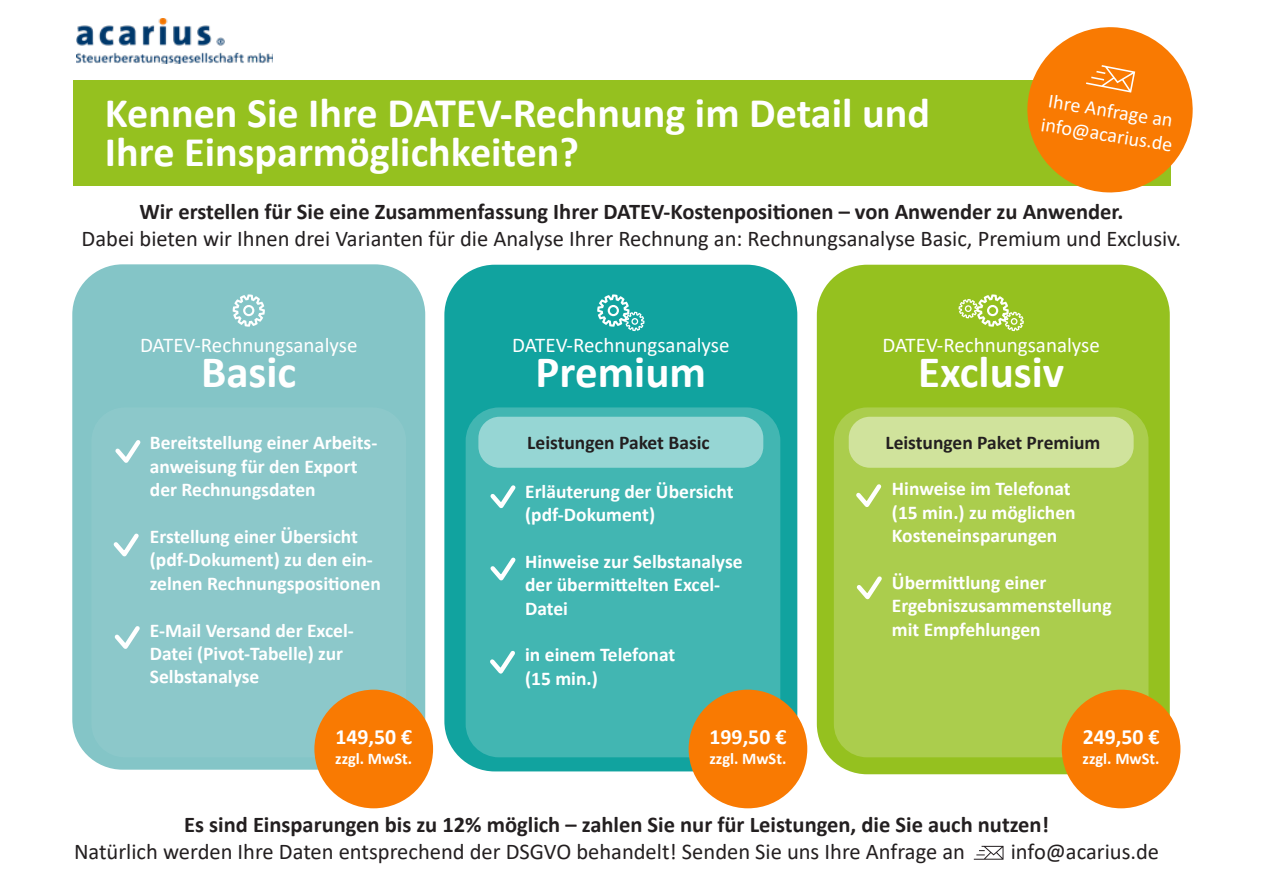
<style>
.page{position:relative;width:1263px;height:893px;background:#fff}
.page>*{position:absolute;margin:0;border:0;box-sizing:border-box;transform-origin:0 0}
.t1{font:700 45px "Calibri";color:#fff}
.t2{font:700 42.15px "Calibri";color:#fff}
.t3{font:22.5px/27px "Calibri";color:#231f20}
.t4{font:700 21.75px "Calibri";color:#fff}
.t5{font:21px "Calibri";color:#fff}
.t6{font:20.1px "Calibri";color:#fff}
.t7{font:700 19.5px/23.4px "Calibri";color:#fff}
.t8{font:700 19.5px "Calibri";color:#231f20}
.t9{font:700 16.35px "Calibri";color:#fff}
.s1{font-weight:700}
</style>
<div class="page">
<div style="left:73px;top:80px;width:1097px;height:106px;background:#95c11f"></div>
<div style="left:72px;top:264px;width:353px;height:506px;background:#84c5c7;border-radius:50px"></div>
<div style="left:444px;top:265px;width:353px;height:506px;background:#11a39f;border-radius:50px"></div>
<div style="left:817px;top:265px;width:353px;height:509px;background:#95c11f;border-radius:50px"></div>
<img style="left:77px;top:18px;width:195px;height:45px">
<div style="left:91px;top:407px;width:315px;height:350px;background:#8cc8ca;border-radius:33px"></div>
<svg style="left:115px;top:440px;width:26px;height:23px"></svg>
<svg style="left:113px;top:533px;width:26px;height:24px"></svg>
<svg style="left:114px;top:626px;width:26px;height:23px"></svg>
<div style="left:466px;top:407px;width:314px;height:350px;background:#42b6b2;border-radius:33px"></div>
<div style="left:478px;top:417px;width:285px;height:51px;background:#96d6d4;border-radius:21px"></div>
<svg style="left:490px;top:485px;width:26px;height:24px"></svg>
<svg style="left:490px;top:557px;width:26px;height:24px"></svg>
<svg style="left:490px;top:650px;width:25px;height:24px"></svg>
<div style="left:834px;top:407px;width:314px;height:350px;background:#abcd4d;border-radius:33px"></div>
<div style="left:849px;top:417px;width:285px;height:51px;background:#d0e39c;border-radius:21px"></div>
<svg style="left:856px;top:484px;width:26px;height:23px"></svg>
<svg style="left:856px;top:576px;width:26px;height:24px"></svg>
<div style="left:314px;top:690px;width:119px;height:118px;background:#f97a02;border-radius:50%"></div>
<div style="left:689px;top:690px;width:118px;height:118px;background:#f97a02;border-radius:50%"></div>
<div style="left:1062px;top:690px;width:118px;height:118px;background:#f97a02;border-radius:50%"></div>
<svg style="left:233px;top:294px;width:32px;height:33px"></svg>
<svg style="left:597px;top:294px;width:47px;height:37px"></svg>
<svg style="left:958px;top:294px;width:66px;height:37px"></svg>
<svg style="left:974px;top:846px;width:29px;height:14px"></svg>
<svg style="left:1027px;top:27px;width:166px;height:166px"></svg>
<p class="t2" style="left:105px;top:83px;width:827px">Kennen Sie Ihre DATEV-Rechnung im Detail und</p>
<p class="t2" style="left:105px;top:122px;width:476px">Ihre Einsparmöglichkeiten?</p>
<p class="t6" style="left:1051px;top:87px;width:127px;rotate:9deg">Ihre Anfrage an</p>
<p class="t6" style="left:1043px;top:110px;width:134px;rotate:9deg">info@acarius.de</p>
<p class="t3" style="left:82px;top:197px;width:1101px;text-align:center"><span class="s1">Wir erstellen für Sie eine Zusammenfassung Ihrer DATEV-Kostenpositionen – von Anwender zu Anwender.<br></span>Dabei bieten wir Ihnen drei Varianten für die Analyse Ihrer Rechnung an: Rechnungsanalyse Basic, Premium und Exclusiv.</p>
<p class="t5" style="left:140px;top:330px;width:219px">DATEV-Rechnungsanalyse</p>
<p class="t5" style="left:512px;top:330px;width:219px">DATEV-Rechnungsanalyse</p>
<p class="t5" style="left:882px;top:330px;width:219px">DATEV-Rechnungsanalyse</p>
<p class="t1" style="left:201px;top:340px;width:97px">Basic</p>
<p class="t1" style="left:536px;top:340px;width:172px">Premium</p>
<p class="t1" style="left:918px;top:340px;width:147px">Exclusiv</p>
<p class="t7" style="left:150px;top:431px;width:229px">Bereitstellung einer Arbeits&shy;anweisung für den Export der Rechnungsdaten</p>
<p class="t7" style="left:150px;top:525px;width:232px">Erstellung einer Übersicht (pdf-Dokument) zu den ein&shy;zelnen Rechnungspositionen</p>
<p class="t7" style="left:150px;top:618px;width:205px">E-Mail Versand der Excel-<br>Datei (Pivot-Tabelle) zur<br>Selbstanalyse</p>
<p class="t4" style="left:335px;top:721px;width:78px">149,50 €</p>
<p class="t9" style="left:335px;top:747px;width:78px">zzgl. MwSt.</p>
<p class="t8" style="left:527px;top:429px;width:184px">Leistungen Paket Basic</p>
<p class="t7" style="left:525px;top:479px;width:210px">Erläuterung der Übersicht (pdf-Dokument)</p>
<p class="t7" style="left:525px;top:549px;width:219px">Hinweise zur Selbstanalyse der übermittelten Excel-<br>Datei</p>
<p class="t7" style="left:525px;top:643px;width:152px">in einem Telefonat (15 min.)</p>
<p class="t4" style="left:709px;top:721px;width:78px">199,50 €</p>
<p class="t9" style="left:709px;top:747px;width:78px">zzgl. MwSt.</p>
<p class="t8" style="left:885px;top:429px;width:217px">Leistungen Paket Premium</p>
<p class="t7" style="left:892px;top:477px;width:185px">Hinweise im Telefonat (15 min.) zu möglichen<br>Kosteneinsparungen</p>
<p class="t7" style="left:892px;top:571px;width:221px">Übermittlung einer<br>Ergebniszusammenstellung mit Empfehlungen</p>
<p class="t4" style="left:1083px;top:721px;width:78px">249,50 €</p>
<p class="t9" style="left:1083px;top:747px;width:78px">zzgl. MwSt.</p>
<p class="t3" style="left:74px;top:811px;width:976px;text-indent:110px"><span class="s1">Es sind Einsparungen bis zu 12% möglich – zahlen Sie nur für Leistungen, die Sie auch nutzen!<br></span>Natürlich werden Ihre Daten entsprechend der DSGVO behandelt! Senden Sie uns Ihre Anfrage an</p>
<p class="t3" style="left:1011px;top:838px;width:150px">info@acarius.de</p>
</div>
